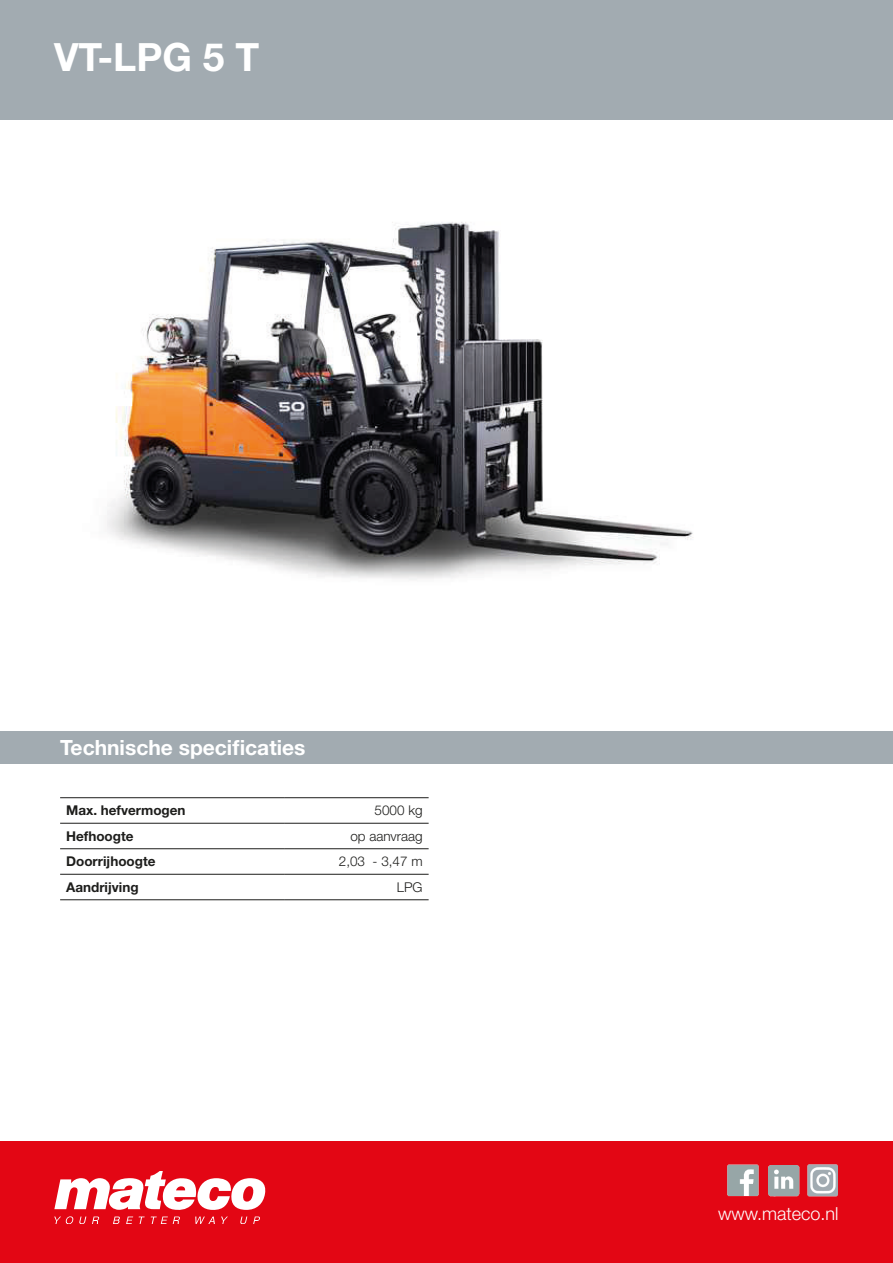
<style>
.page{position:relative;width:893px;height:1263px;background:#fff}
.page>*{position:absolute;margin:0;border:0;box-sizing:border-box;transform-origin:0 0}
.t1{font:700 39px "Helvetica Neue LT Pro";color:#fff}
.t2{font:700 21px "Helvetica Neue LT Pro";color:#fff}
.t3{font:300 18px "Helvetica Neue LT Pro";color:#fff}
.t4{font:700 13.5px "Helvetica Neue LT Pro";color:#1d1d1b}
.t5{font:300 13.5px "Helvetica Neue LT Pro";color:#1d1d1b}
</style>
<div class="page">
<div style="left:0;top:1142px;width:893px;height:121px;background:#e30614"></div>
<svg style="left:54px;top:1171px;width:212px;height:39px"></svg>
<svg style="left:54px;top:1216px;width:19px;height:7px"></svg>
<svg style="left:79px;top:1216px;width:7px;height:7px"></svg>
<svg style="left:92px;top:1216px;width:7px;height:7px"></svg>
<svg style="left:113px;top:1216px;width:7px;height:7px"></svg>
<svg style="left:126px;top:1216px;width:7px;height:7px"></svg>
<svg style="left:139px;top:1216px;width:6px;height:7px"></svg>
<svg style="left:195px;top:1216px;width:20px;height:7px"></svg>
<svg style="left:221px;top:1216px;width:7px;height:7px"></svg>
<svg style="left:240px;top:1216px;width:7px;height:7px"></svg>
<svg style="left:253px;top:1216px;width:7px;height:7px"></svg>
<svg style="left:151px;top:1216px;width:29px;height:7px"></svg>
<div style="left:0;top:0;width:893px;height:120px;background:#a2abb1"></div>
<div style="left:0;top:731px;width:893px;height:33px;background:#a2abb1"></div>
<img style="left:768px;top:1165px;width:32px;height:31px">
<img style="left:728px;top:1165px;width:31px;height:31px">
<img style="left:808px;top:1165px;width:30px;height:31px">
<hr style="left:60px;top:797px;width:225px;height:1px;background:#1d1d1b">
<hr style="left:285px;top:797px;width:144px;height:1px;background:#1d1d1b">
<hr style="left:60px;top:823px;width:225px;height:1px;background:#1d1d1b">
<hr style="left:285px;top:823px;width:144px;height:1px;background:#1d1d1b">
<hr style="left:60px;top:848px;width:225px;height:1px;background:#1d1d1b">
<hr style="left:285px;top:848px;width:144px;height:1px;background:#1d1d1b">
<hr style="left:60px;top:874px;width:225px;height:1px;background:#1d1d1b">
<hr style="left:285px;top:874px;width:144px;height:1px;background:#1d1d1b">
<hr style="left:60px;top:899px;width:225px;height:1px;background:#1d1d1b">
<hr style="left:285px;top:899px;width:144px;height:1px;background:#1d1d1b">
<img style="left:107px;top:222px;width:586px;height:358px">
<p class="t1" style="left:54px;top:33px;width:207px">VT-LPG 5 T</p>
<p class="t2" style="left:60px;top:734px;width:247px">Technische specificaties</p>
<p class="t4" style="left:66px;top:802px;width:121px">Max. hefvermogen</p>
<p class="t5" style="left:375px;top:802px;width:50px">5000 kg</p>
<p class="t4" style="left:66px;top:827px;width:69px">Hefhoogte</p>
<p class="t5" style="left:350px;top:828px;width:74px">op aanvraag</p>
<p class="t4" style="left:66px;top:853px;width:91px">Doorrijhoogte</p>
<p class="t5" style="left:339px;top:853px;width:85px">2,03 - 3,47 m</p>
<p class="t4" style="left:66px;top:878px;width:74px">Aandrijving</p>
<p class="t5" style="left:397px;top:879px;width:27px">LPG</p>
<p class="t3" style="left:718px;top:1202px;width:122px">www.mateco.nl</p>
</div>
